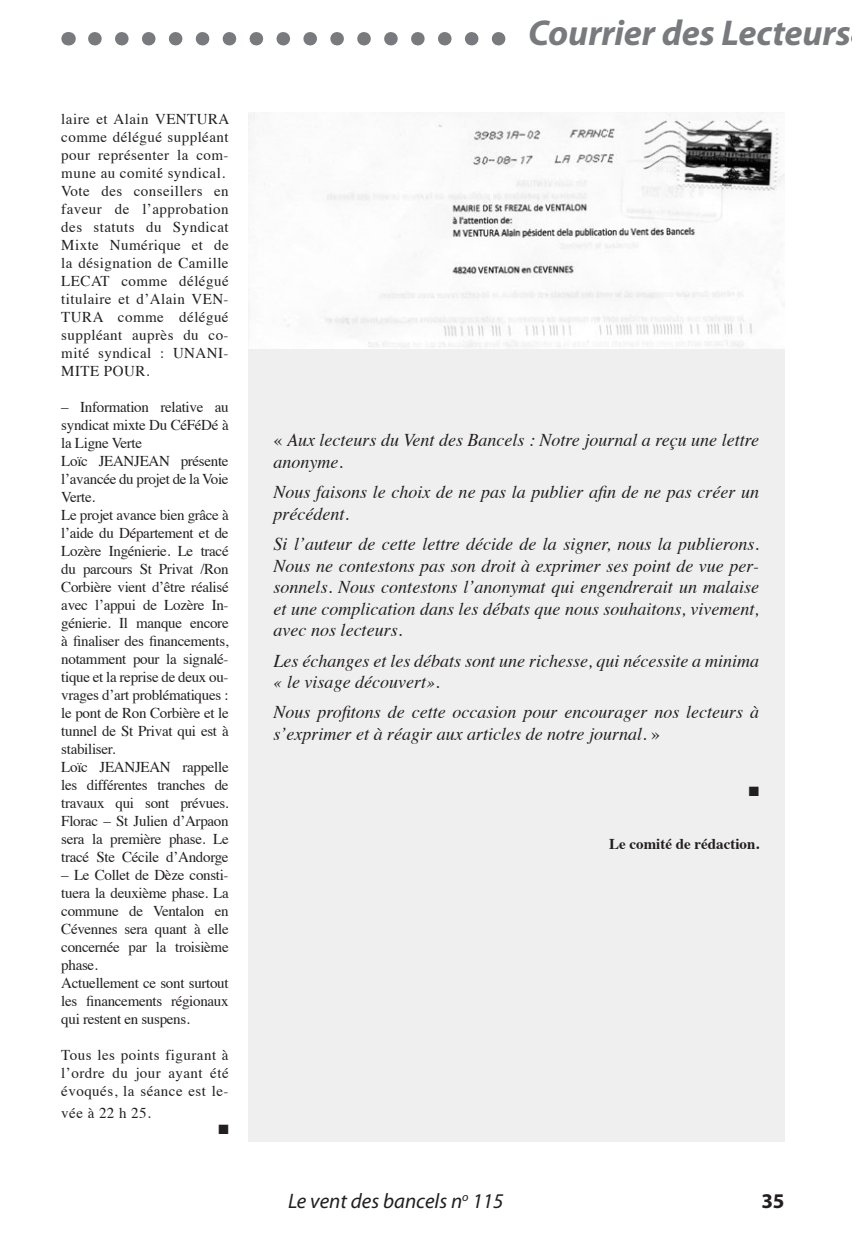
<style>
.page{position:relative;width:863px;height:1233px;background:#fff}
.page>*{position:absolute;margin:0;border:0;box-sizing:border-box;transform-origin:0 0}
.t1{font:italic 700 36px "Myriad Pro";letter-spacing:-.005em;color:#787a7d}
.t2{font:italic 21px "Myriad Pro";color:#231f20}
.t3{font:700 21px "Myriad Pro";color:#231f20}
.t4{font:italic 18px/21.6px "Times";color:#231f20}
.t5{font:15px/18px "Times";letter-spacing:-.02em;color:#231f20}
.t6{font:15px/18px "Times";letter-spacing:.03em;color:#231f20}
.t7{font:700 15px "Times";color:#231f20}
.t8{font:13.5px "Zapf Dingbats ITC";color:#231f20}
.s1{font-style:normal}
</style>
<div class="page">
<svg style="left:95px;top:32px;width:411px;height:13px"></svg>
<svg style="left:68px;top:32px;width:1px;height:13px"></svg>
<div style="left:248px;top:112px;width:536px;height:1029px;background:#efeff0"></div>
<img style="left:248px;top:112px;width:536px;height:236px">
<p class="t6" style="left:61px;top:108px;width:170px">laire et Alain VENTURA comme délégué suppléant pour représenter la com&shy;mune au comité syndical.<br>Vote des conseillers en faveur de l’approbation des statuts du Syndicat<br>Mixte Numérique et de la désignation de Camille<br>LECAT comme délégué titulaire et d’Alain VEN-<br>TURA comme délégué suppléant auprès du co&shy;mité syndical : UNANI-<br>MITE POUR.</p>
<p class="t5" style="left:61px;top:396px;width:169px">– Information relative au syndicat mixte Du CéFéDé à la Ligne Verte<br>Loïc JEANJEAN présente l’avancée du projet de la Voie<br>Verte.<br>Le projet avance bien grâce à l’aide du Département et de<br>Lozère Ingénierie. Le tracé du parcours St Privat /Ron<br>Corbière vient d’être réalisé avec l’appui de Lozère In&shy;génierie. Il manque encore à finaliser des financements, notamment pour la signalé&shy;tique et la reprise de deux ou&shy;vrages d’art problématiques : le pont de Ron Corbière et le tunnel de St Privat qui est à stabiliser.<br>Loïc JEANJEAN rappelle les différentes tranches de travaux qui sont prévues.<br>Florac – St Julien d’Arpaon sera la première phase. Le tracé Ste Cécile d’Andorge</p>
<p class="t5" style="left:61px;top:864px;width:169px">– Le Collet de Dèze consti&shy;tuera la deuxième phase. La commune de Ventalon en<br>Cévennes sera quant à elle concernée par la troisième phase.<br>Actuellement ce sont surtout les financements régionaux qui restent en suspens.</p>
<p class="t5" style="left:61px;top:1044px;width:169px;text-align:justify">Tous les points figurant à l’ordre du jour ayant été évoqués, la séance est le-</p>
<p class="t5" style="left:61px;top:1102px;width:91px">vée à 22 h 25.</p>
<p class="t8" style="left:218px;top:1122px;width:12px">■</p>
<p class="t1" style="left:528px;top:10px;width:324px">Courrier des Lecteurs</p>
<p class="t4" style="left:273px;top:428px;width:487px"><span class="s1">«</span> Aux lecteurs du Vent des Bancels : Notre journal a reçu une lettre anonyme.</p>
<p class="t4" style="left:273px;top:480px;width:487px">Nous faisons le choix de ne pas la publier afin de ne pas créer un précédent.</p>
<p class="t4" style="left:273px;top:532px;width:487px;text-align:justify">Si l’auteur de cette lettre décide de la signer, nous la publierons.<br>Nous ne contestons pas son droit à exprimer ses point de vue per&shy;sonnels. Nous contestons l’anonymat qui engendrerait un malaise et une complication dans les débats que nous souhaitons, vivement, avec nos lecteurs.</p>
<p class="t4" style="left:273px;top:648px;width:487px">Les échanges et les débats sont une richesse, qui nécessite a minima « le visage découvert».</p>
<p class="t4" style="left:273px;top:700px;width:487px">Nous profitons de cette occasion pour encourager nos lecteurs à s’exprimer et à réagir aux articles de notre journal. <span class="s1">»</span></p>
<p class="t8" style="left:748px;top:784px;width:12px">■</p>
<p class="t7" style="left:609px;top:829px;width:151px">Le comité de rédaction.</p>
<p class="t2" style="left:288px;top:1187px;width:217px">Le vent des bancels n<sup>o</sup> 115</p>
<p class="t3" style="left:761px;top:1186px;width:25px">35</p>
</div>
